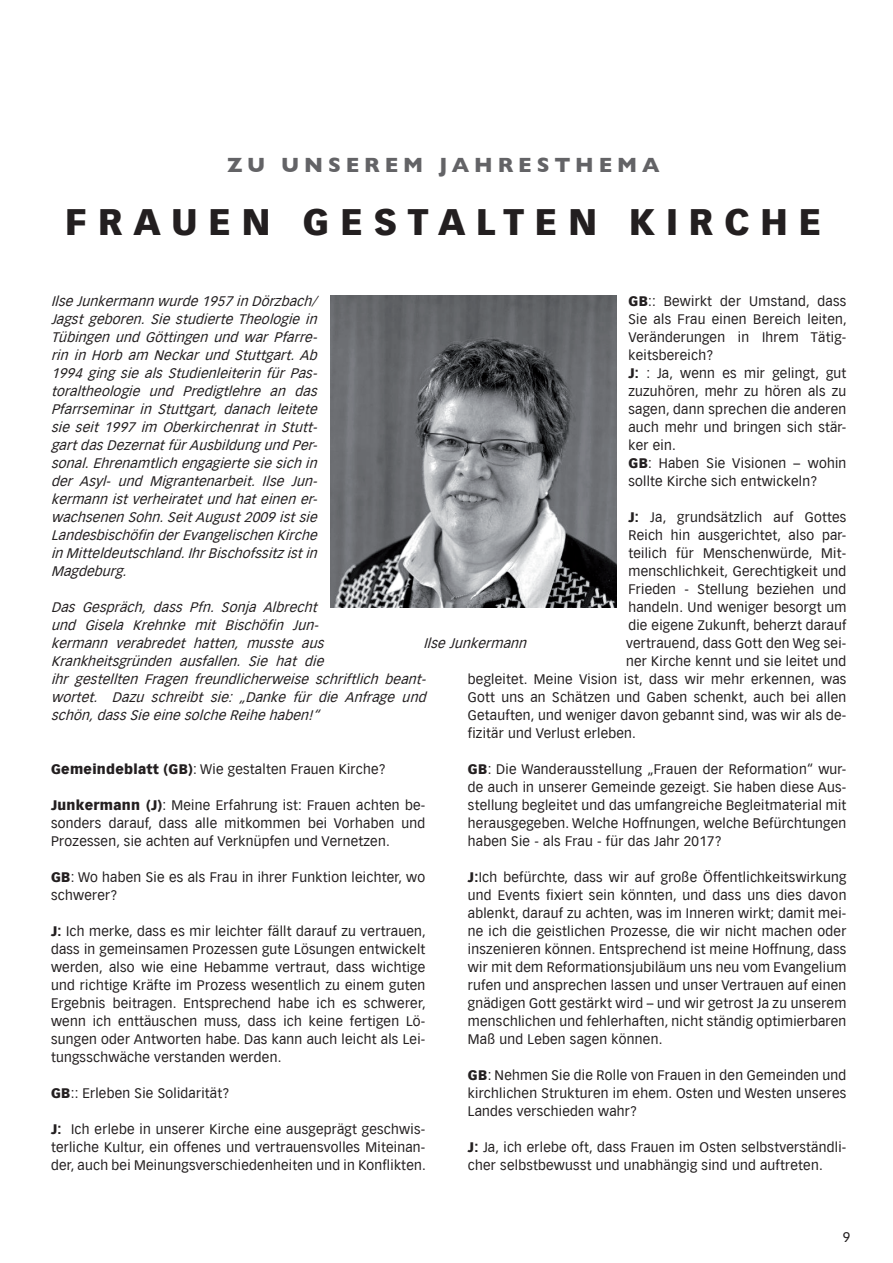
<style>
.page{position:relative;width:893px;height:1263px;background:#fff}
.page>*{position:absolute;margin:0;border:0;box-sizing:border-box;transform-origin:0 0}
.t1{font:900 36px "Vectora LT";letter-spacing:.3em;color:#231f20}
.t2{font:700 21px "Gill Sans";letter-spacing:.23em;color:#636366}
.t3{font:13.5px/18px "Vectora LT";letter-spacing:.02em;color:#231f20;text-align:justify}
.t4{font:italic 13.5px/18px "Vectora LT";letter-spacing:.02em;color:#231f20;text-align:justify}
.s1{font-weight:900}
</style>
<div class="page">
<img style="left:331px;top:296px;width:286px;height:311px">
<h2 class="t2" style="left:227px;top:148px;width:434px">ZU UNSEREM JAHRESTHEMA</h2>
<h1 class="t1" style="left:65px;top:199px;width:758px">F rauen g estalten Ki rche</h1>
<p class="t3" style="left:628px;top:292px;width:220px;text-align:left"><span class="s1">GB</span>:: Bewirkt der Umstand, dass<br>Sie als Frau einen Bereich leiten,<br>Veränderungen in Ihrem Tätig&shy;keitsbereich?<br><span class="s1">J:</span> : Ja, wenn es mir gelingt, gut zuzuhören, mehr zu hören als zu sagen, dann sprechen die anderen auch mehr und bringen sich stär&shy;ker ein.<br><span class="s1">GB</span>: Haben Sie Visionen – wohin sollte Kirche sich entwickeln?</p>
<p class="t3" style="left:628px;top:508px;width:219px"><span class="s1">J:</span> Ja, grundsätzlich auf Gottes</p>
<p class="t3" style="left:628px;top:526px;width:219px">Reich hin ausgerichtet, also par-</p>
<p class="t3" style="left:628px;top:544px;width:219px">teilich für Menschenwürde, Mit-</p>
<p class="t3" style="left:628px;top:562px;width:219px">menschlichkeit, Gerechtigkeit und</p>
<p class="t3" style="left:628px;top:580px;width:219px">Frieden - Stellung beziehen und</p>
<p class="t3" style="left:628px;top:598px;width:219px">handeln. Und weniger besorgt um</p>
<p class="t3" style="left:628px;top:616px;width:219px">die eigene Zukunft, beherzt darauf</p>
<p class="t3" style="left:626px;top:634px;width:222px">vertrauend, dass Gott den Weg sei-</p>
<p class="t3" style="left:626px;top:652px;width:222px">ner Kirche kennt und sie leitet und</p>
<p class="t3" style="left:468px;top:670px;width:380px">begleitet. Meine Vision ist, dass wir mehr erkennen, was</p>
<p class="t3" style="left:468px;top:688px;width:380px">Gott uns an Schätzen und Gaben schenkt, auch bei allen</p>
<p class="t3" style="left:468px;top:706px;width:380px">Getauften, und weniger davon gebannt sind, was wir als de-</p>
<p class="t3" style="left:468px;top:724px;width:170px">fizitär und Verlust erleben.</p>
<p class="t3" style="left:468px;top:760px;width:380px"><span class="s1">GB</span>: Die Wanderausstellung „Frauen der Reformation“ wur&shy;de auch in unserer Gemeinde gezeigt. Sie haben diese Aus&shy;stellung begleitet und das umfangreiche Begleitmaterial mit herausgegeben. Welche Hoffnungen, welche Befürchtungen haben Sie - als Frau - für das Jahr 2017?</p>
<p class="t3" style="left:468px;top:868px;width:380px"><span class="s1">J:</span>Ich befürchte, dass wir auf große Öffentlichkeitswirkung und Events fixiert sein könnten, und dass uns dies davon ablenkt, darauf zu achten, was im Inneren wirkt; damit mei&shy;ne ich die geistlichen Prozesse, die wir nicht machen oder inszenieren können. Entsprechend ist meine Hoffnung, dass wir mit dem Reformationsjubiläum uns neu vom Evangelium rufen und ansprechen lassen und unser Vertrauen auf einen gnädigen Gott gestärkt wird – und wir getrost Ja zu unserem menschlichen und fehlerhaften, nicht ständig optimierbaren Maß und Leben sagen können.</p>
<p class="t3" style="left:468px;top:1066px;width:380px"><span class="s1">GB</span>: Nehmen Sie die Rolle von Frauen in den Gemeinden und kirchlichen Strukturen im ehem. Osten und Westen unseres Landes verschieden wahr?</p>
<p class="t3" style="left:468px;top:1138px;width:380px"><span class="s1">J:</span> Ja, ich erlebe oft, dass Frauen im Osten selbstverständli&shy;cher selbstbewusst und unabhängig sind und auftreten.</p>
<p class="t4" style="left:51px;top:292px;width:271px">I lse Junkermann wurde 1957 in Dörzbach/ Jagst geboren. Sie studierte Theologie in Tübingen und Göttingen und war Pfarre&shy;rin in Horb am Neckar und Stuttgart. Ab 1994 ging sie als Studienleiterin für Pas&shy;toraltheologie und Predigtlehre an das Pfarrseminar in Stuttgart, danach leitete sie seit 1997 im Oberkirchenrat in Stutt&shy;gartdasDezernatfürAusbildung und Per&shy;sonal.Ehrenamtlich engagierte sie sich in der Asyl- und Migrantenarbeit. I lse Jun&shy;kermann istverheiratetund hateinen er&shy;wachsenen Sohn.SeitAugust2009 istsie Landesbischöfin derEvangelischen Kirche in Mitteldeutschland.I hrBischofssitzistin Magdeburg.</p>
<p class="t4" style="left:51px;top:598px;width:380px;text-align:left">Das Gespräch, dass Pfn. Sonja Albrecht<br>und Gisela Krehnke mit Bischöfin Jun-<br>kermann verabredet hatten, musste aus Krankheitsgründen ausfallen. Sie hat die<br>ihr gestellten Fragen freundlicherweise schriftlich beant&shy;wortet. Dazu schreibt sie: „Danke für die Anfrage und schön,dassSie eine solche Reihe haben!“</p>
<p class="t4" style="left:423px;top:634px;width:108px">Ilse Junkermann</p>
<p class="t3" style="left:51px;top:760px;width:336px"><span class="s1">Gemeindeblatt (GB)</span>: Wie gestalten Frauen Kirche?</p>
<p class="t3" style="left:51px;top:796px;width:376px"><span class="s1">Junkermann (J)</span>: Meine Erfahrung ist: Frauen achten be&shy;sonders darauf, dass alle mitkommen bei Vorhaben und Prozessen, sie achten auf Verknüpfen und Vernetzen.</p>
<p class="t3" style="left:51px;top:868px;width:376px"><span class="s1">GB</span>: Wo haben Sie es als Frau in ihrer Funktion leichter, wo schwerer?</p>
<p class="t3" style="left:51px;top:922px;width:376px"><span class="s1">J:</span> Ich merke, dass es mir leichter fällt darauf zu vertrauen, dass in gemeinsamen Prozessen gute Lösungen entwickelt werden, also wie eine Hebamme vertraut, dass wichtige und richtige Kräfte im Prozess wesentlich zu einem guten Ergebnis beitragen. Entsprechend habe ich es schwerer, wenn ich enttäuschen muss, dass ich keine fertigen Lö&shy;sungen oder Antworten habe. Das kann auch leicht als Lei&shy;tungsschwäche verstanden werden.</p>
<p class="t3" style="left:51px;top:1084px;width:180px"><span class="s1">GB</span>:: Erleben Sie Solidarität?</p>
<p class="t3" style="left:51px;top:1120px;width:376px"><span class="s1">J:</span> Ich erlebe in unserer Kirche eine ausgeprägt geschwis&shy;terliche Kultur, ein offenes und vertrauensvolles Miteinan&shy;der, auch bei Meinungsverschiedenheiten und in Konflikten.</p>
<p class="t3" style="left:843px;top:1228px;width:9px">9</p>
</div>
